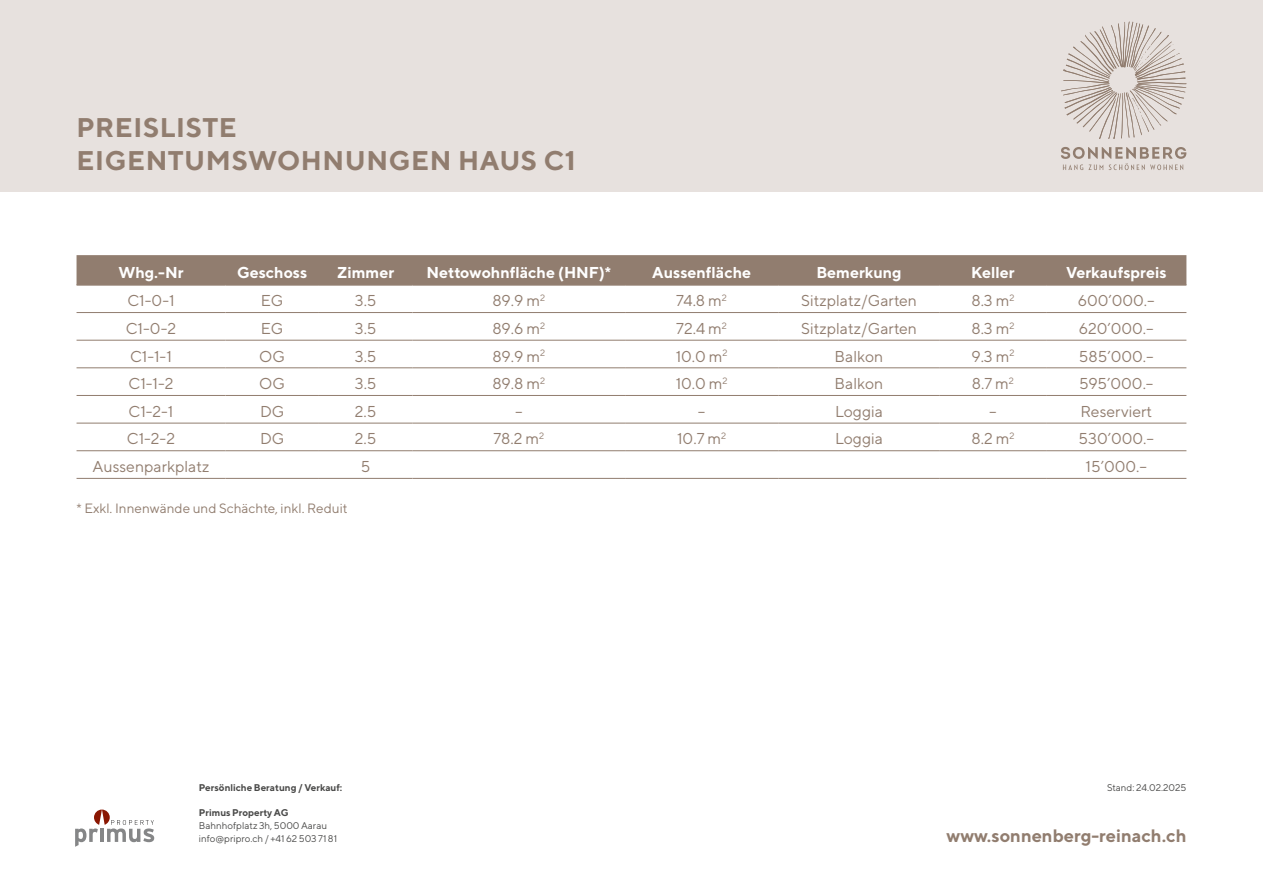
<style>
.page{position:relative;width:1263px;height:893px;background:#fff}
.page>*{position:absolute;margin:0;border:0;box-sizing:border-box;transform-origin:0 0}
.t1{font:700 27px/33px "TT Norms";letter-spacing:.02em;color:#917d6f}
.t2{font:700 18px "TT Norms";color:#917d6f}
.t3{font:15.75px "TT Norms";color:#917d6f}
.t4{font:700 15.75px "TT Norms";color:#fff}
.t5{font:13.5px "TT Norms";color:#917d6f}
.t6{font:9.75px/12.8px "TT Norms";color:#4a4a49}
.t7{font:700 9.75px "TT Norms";color:#4a4a49}
</style>
<div class="page">
<div style="left:0;top:0;width:1263px;height:191px;background:#e7e1de"></div>
<svg style="left:1061px;top:147px;width:125px;height:23px"></svg>
<svg style="left:1061px;top:21px;width:125px;height:118px"></svg>
<svg style="left:75px;top:809px;width:79px;height:38px"></svg>
<div style="left:77px;top:255px;width:1109px;height:29px;background:#917d6f"></div>
<hr style="left:77px;top:284px;width:148px;height:2px;background:#917d6f">
<hr style="left:225px;top:284px;width:94px;height:2px;background:#917d6f">
<hr style="left:319px;top:284px;width:93px;height:2px;background:#917d6f">
<hr style="left:412px;top:284px;width:213px;height:2px;background:#917d6f">
<hr style="left:625px;top:284px;width:153px;height:2px;background:#917d6f">
<hr style="left:940px;top:284px;width:106px;height:2px;background:#917d6f">
<hr style="left:77px;top:312px;width:148px;height:1px;background:#917d6f">
<hr style="left:225px;top:312px;width:94px;height:1px;background:#917d6f">
<hr style="left:319px;top:312px;width:93px;height:1px;background:#917d6f">
<hr style="left:412px;top:312px;width:213px;height:1px;background:#917d6f">
<hr style="left:625px;top:312px;width:153px;height:1px;background:#917d6f">
<hr style="left:940px;top:312px;width:106px;height:1px;background:#917d6f">
<hr style="left:77px;top:340px;width:148px;height:1px;background:#917d6f">
<hr style="left:225px;top:340px;width:94px;height:1px;background:#917d6f">
<hr style="left:319px;top:340px;width:93px;height:1px;background:#917d6f">
<hr style="left:412px;top:340px;width:213px;height:1px;background:#917d6f">
<hr style="left:625px;top:340px;width:153px;height:1px;background:#917d6f">
<hr style="left:940px;top:340px;width:106px;height:1px;background:#917d6f">
<hr style="left:77px;top:367px;width:148px;height:1px;background:#917d6f">
<hr style="left:225px;top:367px;width:94px;height:1px;background:#917d6f">
<hr style="left:319px;top:367px;width:93px;height:1px;background:#917d6f">
<hr style="left:412px;top:367px;width:213px;height:1px;background:#917d6f">
<hr style="left:625px;top:367px;width:153px;height:1px;background:#917d6f">
<hr style="left:940px;top:367px;width:106px;height:1px;background:#917d6f">
<hr style="left:77px;top:395px;width:148px;height:1px;background:#917d6f">
<hr style="left:225px;top:395px;width:94px;height:1px;background:#917d6f">
<hr style="left:319px;top:395px;width:93px;height:1px;background:#917d6f">
<hr style="left:412px;top:395px;width:213px;height:1px;background:#917d6f">
<hr style="left:625px;top:395px;width:153px;height:1px;background:#917d6f">
<hr style="left:940px;top:395px;width:106px;height:1px;background:#917d6f">
<hr style="left:77px;top:423px;width:148px;height:1px;background:#917d6f">
<hr style="left:225px;top:423px;width:94px;height:1px;background:#917d6f">
<hr style="left:319px;top:423px;width:93px;height:1px;background:#917d6f">
<hr style="left:412px;top:423px;width:213px;height:1px;background:#917d6f">
<hr style="left:625px;top:423px;width:153px;height:1px;background:#917d6f">
<hr style="left:940px;top:423px;width:106px;height:1px;background:#917d6f">
<hr style="left:778px;top:284px;width:162px;height:2px;background:#917d6f">
<hr style="left:1046px;top:284px;width:140px;height:2px;background:#917d6f">
<hr style="left:778px;top:312px;width:162px;height:1px;background:#917d6f">
<hr style="left:1046px;top:312px;width:140px;height:1px;background:#917d6f">
<hr style="left:778px;top:340px;width:162px;height:1px;background:#917d6f">
<hr style="left:1046px;top:340px;width:140px;height:1px;background:#917d6f">
<hr style="left:778px;top:367px;width:162px;height:1px;background:#917d6f">
<hr style="left:1046px;top:367px;width:140px;height:1px;background:#917d6f">
<hr style="left:778px;top:395px;width:162px;height:1px;background:#917d6f">
<hr style="left:1046px;top:395px;width:140px;height:1px;background:#917d6f">
<hr style="left:778px;top:423px;width:162px;height:1px;background:#917d6f">
<hr style="left:1046px;top:423px;width:140px;height:1px;background:#917d6f">
<hr style="left:77px;top:450px;width:148px;height:1px;background:#917d6f">
<hr style="left:225px;top:450px;width:94px;height:1px;background:#917d6f">
<hr style="left:319px;top:450px;width:93px;height:1px;background:#917d6f">
<hr style="left:412px;top:450px;width:213px;height:1px;background:#917d6f">
<hr style="left:625px;top:450px;width:153px;height:1px;background:#917d6f">
<hr style="left:778px;top:450px;width:162px;height:1px;background:#917d6f">
<hr style="left:940px;top:450px;width:106px;height:1px;background:#917d6f">
<hr style="left:1046px;top:450px;width:140px;height:1px;background:#917d6f">
<hr style="left:77px;top:478px;width:148px;height:1px;background:#917d6f">
<hr style="left:225px;top:478px;width:94px;height:1px;background:#917d6f">
<hr style="left:319px;top:478px;width:93px;height:1px;background:#917d6f">
<hr style="left:412px;top:478px;width:213px;height:1px;background:#917d6f">
<hr style="left:625px;top:478px;width:153px;height:1px;background:#917d6f">
<hr style="left:778px;top:478px;width:162px;height:1px;background:#917d6f">
<hr style="left:940px;top:478px;width:106px;height:1px;background:#917d6f">
<hr style="left:1046px;top:478px;width:140px;height:1px;background:#917d6f">
<h1 class="t1" style="left:77px;top:110px;width:501px">PREISLISTE<br>EIGENTUMSWOHNUNGEN HAUS C1</h1>
<p class="t4" style="left:118px;top:262px;width:67px">Whg.-Nr</p>
<p class="t4" style="left:237px;top:262px;width:72px">Geschoss</p>
<p class="t4" style="left:337px;top:262px;width:58px">Zimmer</p>
<p class="t4" style="left:426px;top:262px;width:186px">Nettowohnfläche (HNF)*</p>
<p class="t4" style="left:652px;top:262px;width:100px">Aussenfläche</p>
<p class="t4" style="left:816px;top:262px;width:87px">Bemerkung</p>
<p class="t4" style="left:971px;top:262px;width:45px">Keller</p>
<p class="t4" style="left:1066px;top:262px;width:102px">Verkaufspreis</p>
<p class="t3" style="left:127px;top:291px;width:49px">C1-0-1</p>
<p class="t3" style="left:261px;top:291px;width:24px">EG</p>
<p class="t3" style="left:355px;top:291px;width:23px">3.5</p>
<p class="t3" style="left:492px;top:291px;width:54px">89.9 m<sup>2</sup></p>
<p class="t3" style="left:676px;top:291px;width:52px">74.8 m<sup>2</sup></p>
<p class="t3" style="left:801px;top:291px;width:117px">Sitzplatz/Garten</p>
<p class="t3" style="left:971px;top:291px;width:45px">8.3 m<sup>2</sup></p>
<p class="t3" style="left:1078px;top:291px;width:79px">600’000.–</p>
<p class="t3" style="left:126px;top:319px;width:52px">C1-0-2</p>
<p class="t3" style="left:261px;top:319px;width:24px">EG</p>
<p class="t3" style="left:355px;top:319px;width:23px">3.5</p>
<p class="t3" style="left:492px;top:319px;width:54px">89.6 m<sup>2</sup></p>
<p class="t3" style="left:676px;top:319px;width:52px">72.4 m<sup>2</sup></p>
<p class="t3" style="left:801px;top:319px;width:117px">Sitzplatz/Garten</p>
<p class="t3" style="left:971px;top:319px;width:45px">8.3 m<sup>2</sup></p>
<p class="t3" style="left:1079px;top:319px;width:76px">620’000.–</p>
<p class="t3" style="left:130px;top:346px;width:43px">C1-1-1</p>
<p class="t3" style="left:259px;top:346px;width:27px">OG</p>
<p class="t3" style="left:355px;top:346px;width:23px">3.5</p>
<p class="t3" style="left:492px;top:346px;width:54px">89.9 m<sup>2</sup></p>
<p class="t3" style="left:676px;top:346px;width:53px">10.0 m<sup>2</sup></p>
<p class="t3" style="left:834px;top:346px;width:50px">Balkon</p>
<p class="t3" style="left:971px;top:346px;width:45px">9.3 m<sup>2</sup></p>
<p class="t3" style="left:1079px;top:346px;width:76px">585’000.–</p>
<p class="t3" style="left:129px;top:374px;width:46px">C1-1-2</p>
<p class="t3" style="left:259px;top:374px;width:27px">OG</p>
<p class="t3" style="left:355px;top:374px;width:23px">3.5</p>
<p class="t3" style="left:492px;top:374px;width:54px">89.8 m<sup>2</sup></p>
<p class="t3" style="left:676px;top:374px;width:53px">10.0 m<sup>2</sup></p>
<p class="t3" style="left:834px;top:374px;width:50px">Balkon</p>
<p class="t3" style="left:972px;top:374px;width:44px">8.7 m<sup>2</sup></p>
<p class="t3" style="left:1079px;top:374px;width:76px">595’000.–</p>
<p class="t3" style="left:129px;top:402px;width:46px">C1-2-1</p>
<p class="t3" style="left:260px;top:402px;width:26px">DG</p>
<p class="t3" style="left:355px;top:402px;width:23px">2.5</p>
<p class="t3" style="left:515px;top:402px;width:9px">–</p>
<p class="t3" style="left:698px;top:402px;width:9px">–</p>
<p class="t3" style="left:835px;top:402px;width:50px">Loggia</p>
<p class="t3" style="left:989px;top:402px;width:9px">–</p>
<p class="t3" style="left:1080px;top:402px;width:73px">Reserviert</p>
<p class="t3" style="left:127px;top:429px;width:50px">C1-2-2</p>
<p class="t3" style="left:260px;top:429px;width:26px">DG</p>
<p class="t3" style="left:355px;top:429px;width:23px">2.5</p>
<p class="t3" style="left:493px;top:429px;width:52px">78.2 m<sup>2</sup></p>
<p class="t3" style="left:677px;top:429px;width:51px">10.7 m<sup>2</sup></p>
<p class="t3" style="left:835px;top:429px;width:50px">Loggia</p>
<p class="t3" style="left:971px;top:429px;width:44px">8.2 m<sup>2</sup></p>
<p class="t3" style="left:1078px;top:429px;width:77px">530’000.–</p>
<p class="t3" style="left:92px;top:457px;width:119px">Aussenparkplatz</p>
<p class="t3" style="left:361px;top:457px;width:11px">5</p>
<p class="t3" style="left:1085px;top:457px;width:63px">15’000.–</p>
<p class="t5" style="left:77px;top:500px;width:273px">* Exkl. Innenwände und Schächte, inkl. Reduit</p>
<p class="t7" style="left:199px;top:781px;width:145px">Persönliche Beratung / Verkauf:</p>
<p class="t7" style="left:199px;top:807px;width:91px">Primus Property AG</p>
<p class="t6" style="left:199px;top:819px;width:140px">Bahnhofplatz 3h, 5000 Aarau info@pripro.ch / +41 62 503 71 81</p>
<p class="t2" style="left:946px;top:824px;width:242px">www.sonnenberg-reinach.ch</p>
<p class="t6" style="left:1107px;top:781px;width:81px">Stand: 24.02.2025</p>
</div>
